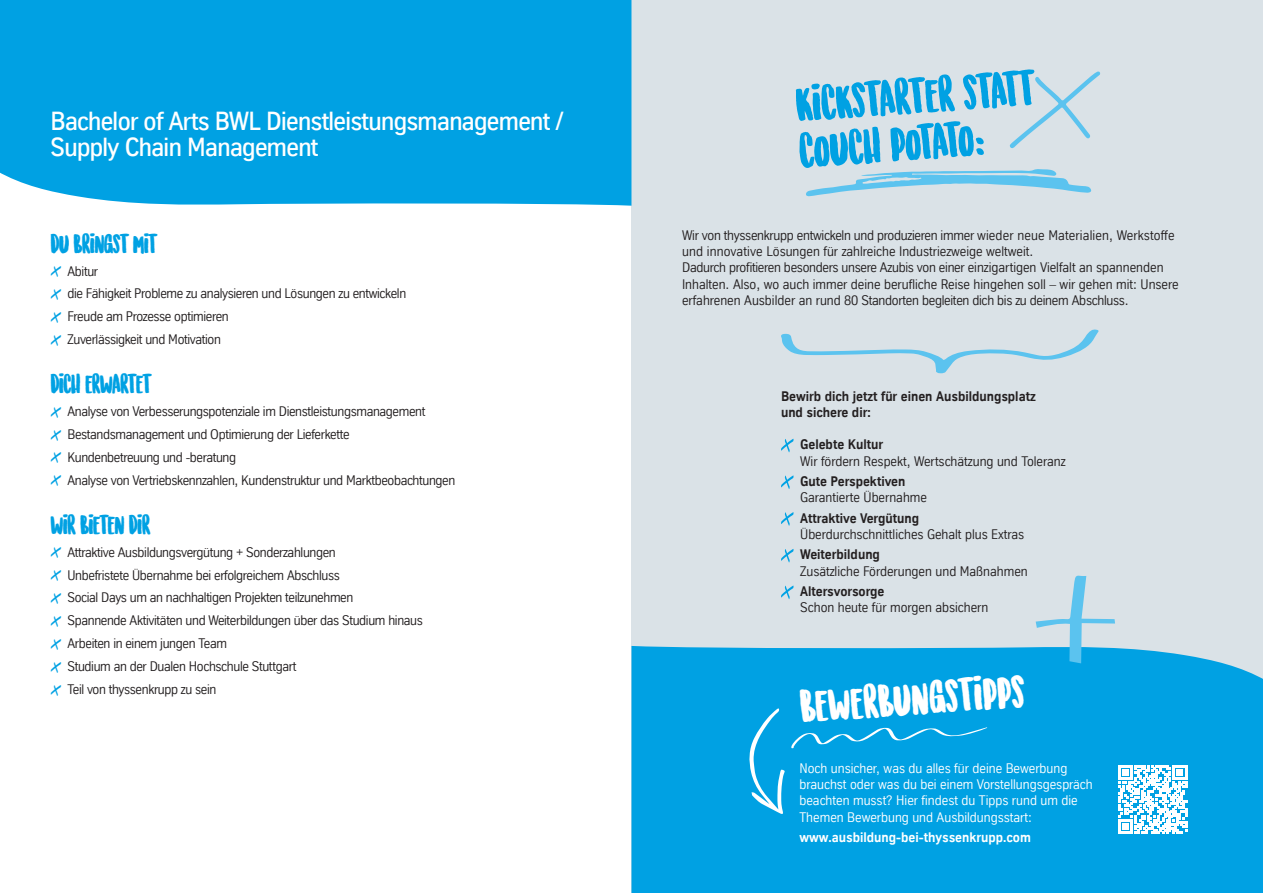
<style>
.page{position:relative;width:1263px;height:893px;background:#fff}
.page>*{position:absolute;margin:0;border:0;box-sizing:border-box;transform-origin:0 0}
.t1{font:49.5px/46.5px "TK Sunrise";color:#00a1e3}
.t2{font:46.5px "TK Sunrise";color:#fff}
.t3{font:43.5px "TK Sunrise";color:#00a1e3}
.t4{font:27px "TK Sunrise";letter-spacing:-.025em;color:#00a1e3}
.t5{font:500 25.5px/25.5px "TK Type";letter-spacing:-.025em;color:#fff}
.t6{font:13.5px "TK Type";letter-spacing:-.025em;color:#231f20}
.t7{font:13.5px/16.2px "TK Type";color:#231f20}
.t8{font:13.5px/16.2px "TK Type";color:#fff}
.t9{font:700 13.5px/16.2px "TK Type";color:#231f20}
.t10{font:700 13.5px "TK Type";color:#fff}
</style>
<div class="page">
<div style="left:631px;top:0;width:632px;height:893px;background:#dae2e7"></div>
<div style="left:631px;top:646px;width:632px;height:247px;background:#00a1e3"></div>
<div style="left:0;top:0;width:631px;height:206px;background:#00a1e3"></div>
<svg style="left:975px;top:137px;width:9px;height:18px"></svg>
<svg style="left:1009px;top:71px;width:91px;height:77px"></svg>
<svg style="left:806px;top:169px;width:286px;height:27px"></svg>
<svg style="left:781px;top:329px;width:318px;height:44px"></svg>
<svg style="left:791px;top:727px;width:196px;height:21px;background:#18a9e5"></svg>
<svg style="left:748px;top:708px;width:37px;height:106px;background:#2cb1e7"></svg>
<svg style="left:781px;top:439px;width:12px;height:13px"></svg>
<svg style="left:781px;top:475px;width:12px;height:14px"></svg>
<svg style="left:781px;top:512px;width:12px;height:14px"></svg>
<svg style="left:781px;top:549px;width:12px;height:13px"></svg>
<svg style="left:781px;top:585px;width:12px;height:14px"></svg>
<svg style="left:1036px;top:575px;width:79px;height:88px"></svg>
<svg style="left:1118px;top:765px;width:69px;height:69px;background:#b3e3f6"></svg>
<h3 class="t5" style="left:51px;top:108px;width:515px">Bachelor of Arts BWL Dienstleistungsmanagement /<br>Supply Chain Management</h3>
<h3 class="t4" style="left:50px;top:226px;width:108px">DU BRINGST MIT</h3>
<h3 class="t3" style="left:50px;top:234px;width:12px">H</h3>
<p class="t6" style="left:67px;top:263px;width:32px">Abitur</p>
<h3 class="t3" style="left:50px;top:257px;width:12px">H</h3>
<p class="t6" style="left:67px;top:286px;width:340px">die Fähigkeit Probleme zu analysieren und Lösungen zu entwickeln</p>
<h3 class="t3" style="left:50px;top:280px;width:12px">H</h3>
<p class="t6" style="left:67px;top:309px;width:163px">Freude am Prozesse optimieren</p>
<h3 class="t3" style="left:50px;top:303px;width:12px">H</h3>
<p class="t6" style="left:67px;top:332px;width:155px">Zuverlässigkeit und Motivation</p>
<h3 class="t4" style="left:50px;top:366px;width:102px">DICH ERWARTET</h3>
<h3 class="t3" style="left:50px;top:374px;width:12px">H</h3>
<p class="t6" style="left:67px;top:404px;width:359px">Analyse von Verbesserungspotenziale im Dienstleistungsmanagement</p>
<h3 class="t3" style="left:50px;top:397px;width:12px">H</h3>
<p class="t6" style="left:67px;top:427px;width:284px">Bestandsmanagement und Optimierung der Lieferkette</p>
<h3 class="t3" style="left:50px;top:420px;width:12px">H</h3>
<p class="t6" style="left:67px;top:450px;width:170px">Kundenbetreuung und -beratung</p>
<h3 class="t3" style="left:50px;top:443px;width:12px">H</h3>
<p class="t6" style="left:67px;top:473px;width:389px">Analyse von Vertriebskennzahlen, Kundenstruktur und Marktbeobachtungen</p>
<h3 class="t4" style="left:50px;top:507px;width:101px">WIR BIETEN DIR</h3>
<h3 class="t3" style="left:50px;top:515px;width:12px">H</h3>
<p class="t6" style="left:67px;top:544px;width:270px">Attraktive Ausbildungsvergütung + Sonderzahlungen</p>
<h3 class="t3" style="left:50px;top:538px;width:12px">H</h3>
<p class="t6" style="left:67px;top:567px;width:274px">Unbefristete Übernahme bei erfolgreichem Abschluss</p>
<h3 class="t3" style="left:50px;top:561px;width:12px">H</h3>
<p class="t6" style="left:67px;top:590px;width:287px">Social Days um an nachhaltigen Projekten teilzunehmen</p>
<h3 class="t3" style="left:50px;top:584px;width:12px">H</h3>
<p class="t6" style="left:67px;top:613px;width:357px">Spannende Aktivitäten und Weiterbildungen über das Studium hinaus</p>
<h3 class="t3" style="left:50px;top:607px;width:12px">H</h3>
<p class="t6" style="left:67px;top:636px;width:161px">Arbeiten in einem jungen Team</p>
<h3 class="t3" style="left:50px;top:629px;width:12px">H</h3>
<p class="t6" style="left:67px;top:659px;width:230px">Studium an der Dualen Hochschule Stuttgart</p>
<h3 class="t3" style="left:50px;top:652px;width:12px">H</h3>
<p class="t6" style="left:67px;top:682px;width:150px">Teil von thyssenkrupp zu sein</p>
<h1 class="t1" style="left:794px;top:79px;width:241px;rotate:-4deg">KICKSTARTER STATT<br>COUCH POTATO</h1>
<p class="t7" style="left:682px;top:227px;width:498px">Wir von thyssenkrupp entwickeln und produzieren immer wieder neue Materialien, Werkstoffe und innovative Lösungen für zahlreiche Industriezweige weltweit.<br>Dadurch profitieren besonders unsere Azubis von einer einzigartigen Vielfalt an spannenden Inhalten. Also, wo auch immer deine berufliche Reise hingehen soll – wir gehen mit: Unsere erfahrenen Ausbilder an rund 80 Standorten begleiten dich bis zu deinem Abschluss.</p>
<p class="t9" style="left:781px;top:388px;width:256px">Bewirb dich jetzt für einen Ausbildungsplatz und sichere dir:</p>
<p class="t9" style="left:800px;top:436px;width:84px">Gelebte Kultur</p>
<p class="t7" style="left:800px;top:453px;width:267px">Wir fördern Respekt, Wertschätzung und Toleranz</p>
<p class="t9" style="left:800px;top:473px;width:107px">Gute Perspektiven</p>
<p class="t7" style="left:800px;top:489px;width:128px">Garantierte Übernahme</p>
<p class="t9" style="left:800px;top:510px;width:120px">Attraktive Vergütung</p>
<p class="t7" style="left:800px;top:526px;width:226px">Überdurchschnittliches Gehalt plus Extras</p>
<p class="t9" style="left:800px;top:547px;width:81px">Weiterbildung</p>
<p class="t7" style="left:800px;top:563px;width:229px">Zusätzliche Förderungen und Maßnahmen</p>
<p class="t9" style="left:800px;top:583px;width:86px">Altersvorsorge</p>
<p class="t7" style="left:800px;top:599px;width:190px">Schon heute für morgen absichern</p>
<h2 class="t2" style="left:798px;top:676px;width:227px;rotate:-4deg">BEWERBUNGSTIPPS</h2>
<p class="t8" style="left:799px;top:760px;width:295px">Noch unsicher, was du alles für deine Bewerbung brauchst oder was du bei einem Vorstellungsgespräch beachten musst? Hier findest du Tipps rund um die Themen Bewerbung und Ausbildungsstart:</p>
<p class="t10" style="left:799px;top:830px;width:233px">www.ausbildung-bei-thyssenkrupp.com</p>
</div>
